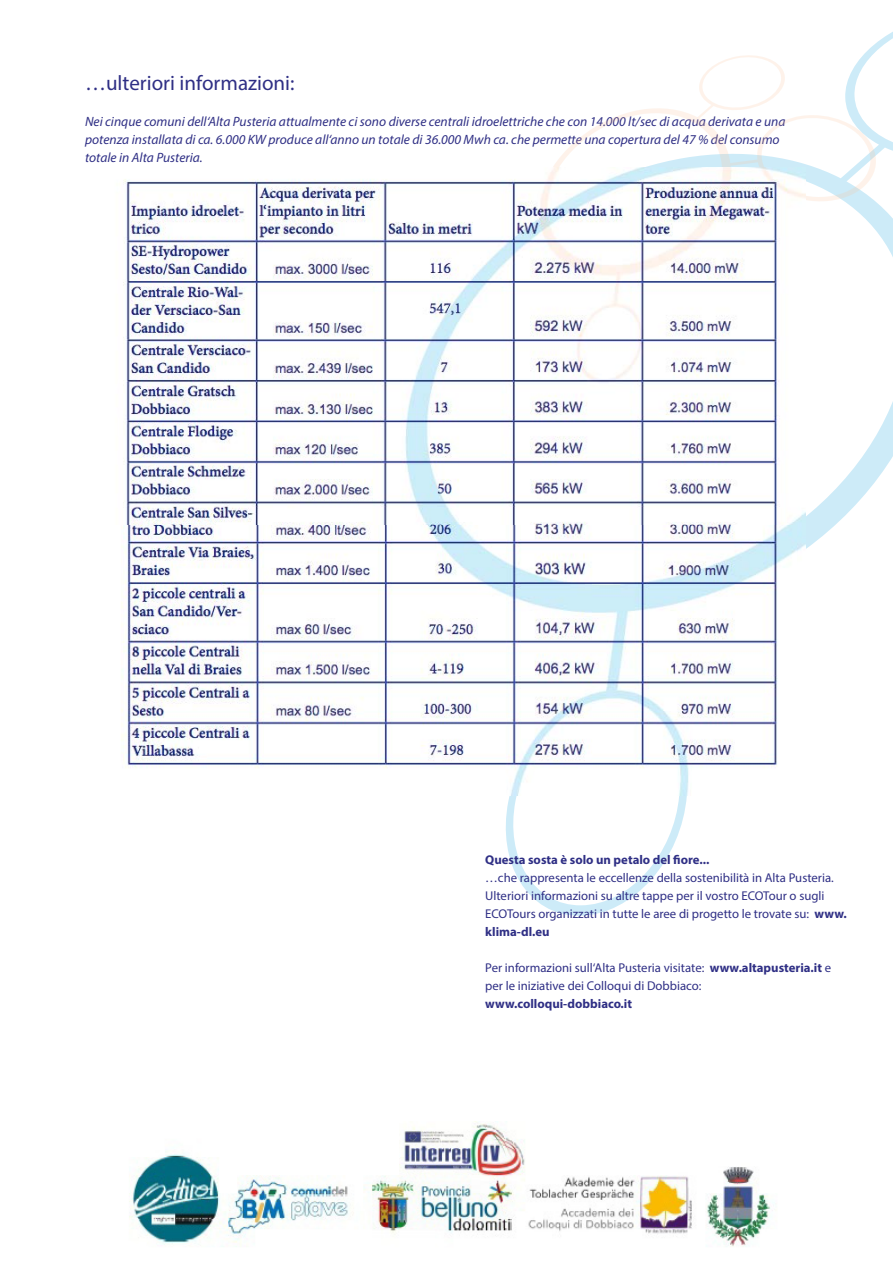
<style>
.page{position:relative;width:893px;height:1263px;background:#fff}
.page>*{position:absolute;margin:0;border:0;box-sizing:border-box;transform-origin:0 0}
.t1{font:21px "Myriad Pro";color:#2f2f85}
.t2{font:italic 13.5px/18px "Myriad Pro";color:#2f2f85}
.t3{font:12.75px/18px "Myriad Pro";color:#2f2f85}
.t4{font:700 12.75px "Myriad Pro";color:#2f2f85}
.s1{font-weight:700}
</style>
<div class="page">
<svg style="left:505px;top:32px;width:388px;height:884px"></svg>
<img style="left:129px;top:1121px;width:646px;height:126px">
<svg style="left:536px;top:54px;width:341px;height:332px"></svg>
<img style="left:123px;top:167px;width:683px;height:455px">
<img style="left:121px;top:526px;width:675px;height:269px">
<p class="t1" style="left:85px;top:70px;width:211px">…ulteriori informazioni:</p>
<p class="t2" style="left:85px;top:112px;width:702px">Nei cinque comuni dell‘Alta Pusteria attualmente ci sono diverse centrali idroelettriche che con 14.000 lt/sec di acqua derivata e una potenza installata di ca. 6.000 KW produce all‘anno un totale di 36.000 Mwh ca. che permette una copertura del 47 % del consumo totale in Alta Pusteria.</p>
<p class="t4" style="left:485px;top:851px;width:226px">Questa sosta è solo un petalo del fiore...</p>
<p class="t3" style="left:485px;top:869px;width:363px">…che rappresenta le eccellenze della sostenibilità in Alta Pusteria.<br>Ulteriori informazioni su altre tappe per il vostro ECOTour o sugli ECOTours organizzati in tutte le aree di progetto le trovate su: <span class="s1">www. klima-dl.eu</span></p>
<p class="t3" style="left:485px;top:959px;width:347px">Per informazioni sull‘Alta Pusteria visitate: <span class="s1">www.altapusteria.it</span> e per le iniziative dei Colloqui di Dobbiaco:</p>
<p class="t4" style="left:485px;top:995px;width:148px">www.colloqui-dobbiaco.it</p>
</div>
